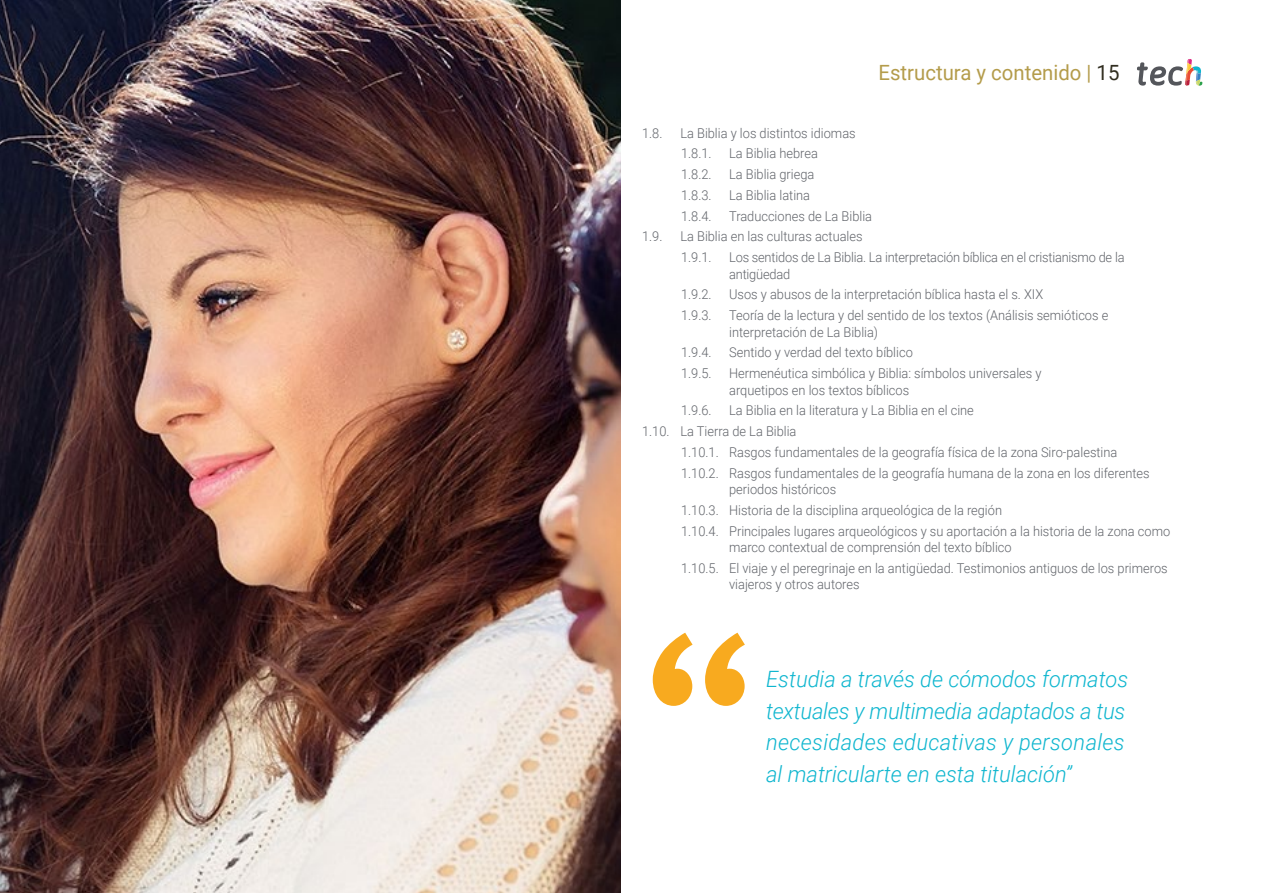
<style>
.page{position:relative;width:1263px;height:893px;background:#fff}
.page>*{position:absolute;margin:0;border:0;box-sizing:border-box;transform-origin:0 0}
.t1{font:italic 300 22.5px/31.5px "Roboto";color:#0fb6cf}
.t2{font:21px "Roboto";color:#b49c4b}
.t3{font:300 13.5px/20.7px "Roboto";color:#61646a;scale:.95 1}
.s1{color:#312e20}
</style>
<div class="page">
<img style="left:0;top:0;width:621px;height:893px">
<svg style="left:653px;top:633px;width:92px;height:73px"></svg>
<svg style="left:1137px;top:59px;width:65px;height:27px"></svg>
<h2 class="t2" style="left:878px;top:57px;width:242px">Estructura y contenido | <span class="s1">15</span></h2>
<p class="t3" style="left:642px;top:122px;width:23px">1.8.</p>
<p class="t3" style="left:680px;top:122px;width:186px">La Biblia y los distintos idiomas<br>1.8.1.</p>
<p class="t3" style="left:729px;top:143px;width:95px">La Biblia hebrea</p>
<p class="t3" style="left:681px;top:164px;width:34px">1.8.2.</p>
<p class="t3" style="left:729px;top:164px;width:91px">La Biblia griega</p>
<p class="t3" style="left:681px;top:184px;width:34px">1.8.3.</p>
<p class="t3" style="left:729px;top:184px;width:87px">La Biblia latina</p>
<p class="t3" style="left:681px;top:205px;width:34px">1.8.4.</p>
<p class="t3" style="left:729px;top:205px;width:152px">Traducciones de La Biblia</p>
<p class="t3" style="left:642px;top:226px;width:23px">1.9.</p>
<p class="t3" style="left:680px;top:226px;width:193px">La Biblia en las culturas actuales<br>1.9.1.</p>
<p class="t3" style="left:729px;top:249px;width:418px;line-height:16.5px">Los sentidos de La Biblia. La interpretación bíblica en el cristianismo de la antigüedad</p>
<p class="t3" style="left:681px;top:284px;width:34px">1.9.2.</p>
<p class="t3" style="left:729px;top:284px;width:332px">Usos y abusos de la interpretación bíblica hasta el s. XIX</p>
<p class="t3" style="left:681px;top:305px;width:34px">1.9.3.</p>
<p class="t3" style="left:729px;top:307px;width:401px;line-height:16.5px">Teoría de la lectura y del sentido de los textos (Análisis semióticos e interpretación de La Biblia)</p>
<p class="t3" style="left:681px;top:342px;width:34px">1.9.4.</p>
<p class="t3" style="left:729px;top:342px;width:195px">Sentido y verdad del texto bíblico</p>
<p class="t3" style="left:681px;top:363px;width:34px">1.9.5.</p>
<p class="t3" style="left:729px;top:365px;width:330px;line-height:16.5px">Hermenéutica simbólica y Biblia: símbolos universales y arquetipos en los textos bíblicos</p>
<p class="t3" style="left:681px;top:400px;width:34px">1.9.6.</p>
<p class="t3" style="left:642px;top:400px;width:351px;text-indent:87px">La Biblia en la literatura y La Biblia en el cine<br>1.10. La Tierra de La Biblia</p>
<p class="t3" style="left:681px;top:441px;width:495px">1.10.1. Rasgos fundamentales de la geografía física de la zona Siro-palestina<br>1.10.2. Rasgos fundamentales de la geografía humana de la zona en los diferentes</p>
<p class="t3" style="left:681px;top:479px;width:516px;text-indent:48px">periodos históricos<br>1.10.3. Historia de la disciplina arqueológica de la región<br>1.10.4. Principales lugares arqueológicos y su aportación a la historia de la zona como</p>
<p class="t3" style="left:681px;top:537px;width:514px;text-indent:48px">marco contextual de comprensión del texto bíblico<br>1.10.5. El viaje y el peregrinaje en la antigüedad. Testimonios antiguos de los primeros</p>
<p class="t3" style="left:729px;top:574px;width:139px">viajeros y otros autores</p>
<h1 class="t1" style="left:766px;top:663px;width:363px">Estudia a través de cómodos formatos textuales y multimedia adaptados a tus necesidades educativas y personales al matricularte en esta titulación”</h1>
</div>
